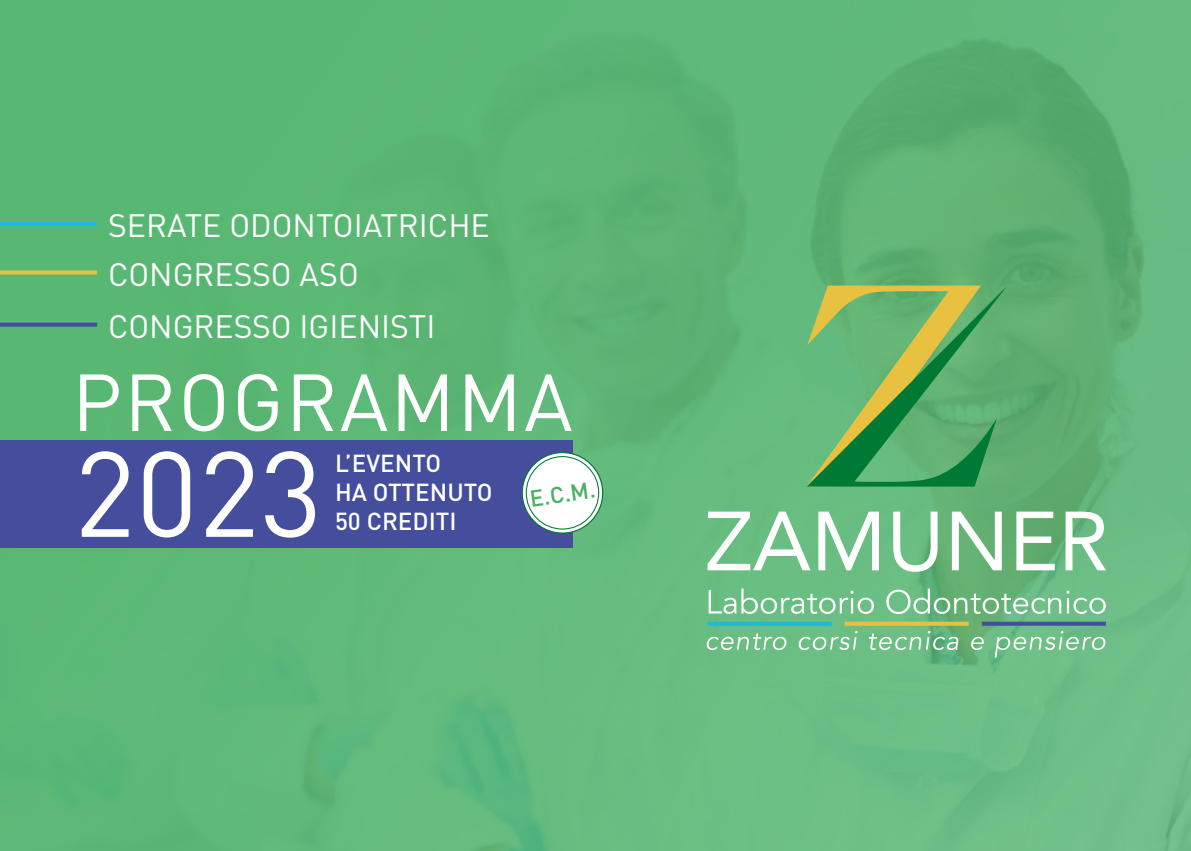
<style>
.page{position:relative;width:1191px;height:851px;background:#fff}
.page>*{position:absolute;margin:0;border:0;box-sizing:border-box;transform-origin:0 0}
.t1{font:119px "DIN";color:#fff}
.t2{font:79.4px "DIN";letter-spacing:.025em;color:#fff}
.t3{font:32px/48.4px "DIN";color:#fff}
.t4{font:500 24.2px/29.2px "DIN";color:#fff}
.t5{font:500 22.8px "DIN";color:#46b064}
</style>
<div class="page">
<img style="left:0;top:0;width:1191px;height:850px">
<div style="left:0;top:440px;width:573px;height:107px;background:#444e9c"></div>
<div style="left:522px;top:452px;width:80px;height:81px;background:#fff;border-radius:50%"></div>
<div style="left:521px;top:452px;width:82px;height:81px;border:1px solid #007934;border-radius:50%"></div>
<div style="left:526px;top:456px;width:73px;height:73px;border:1px solid #007934;border-radius:50%"></div>
<svg style="left:707px;top:511px;width:103px;height:59px"></svg>
<svg style="left:818px;top:511px;width:61px;height:59px"></svg>
<svg style="left:893px;top:511px;width:44px;height:60px"></svg>
<svg style="left:952px;top:511px;width:49px;height:59px"></svg>
<svg style="left:1016px;top:511px;width:38px;height:59px"></svg>
<svg style="left:1065px;top:511px;width:41px;height:59px"></svg>
<svg style="left:706px;top:633px;width:80px;height:17px"></svg>
<svg style="left:798px;top:630px;width:59px;height:20px"></svg>
<svg style="left:868px;top:630px;width:90px;height:20px;background:#84c799"></svg>
<svg style="left:971px;top:636px;width:12px;height:14px"></svg>
<svg style="left:994px;top:630px;width:111px;height:27px;background:#83c798"></svg>
<svg style="left:708px;top:588px;width:166px;height:25px;background:#88cb9c"></svg>
<svg style="left:886px;top:588px;width:219px;height:26px;background:#86c698"></svg>
<svg style="left:806px;top:285px;width:201px;height:201px;background:#6aae66"></svg>
<svg style="left:707px;top:621px;width:124px;height:4px"></svg>
<svg style="left:844px;top:621px;width:124px;height:4px"></svg>
<svg style="left:981px;top:621px;width:125px;height:4px"></svg>
<hr style="left:0;top:222px;width:97px;height:4px;background:#22b9d8">
<svg style="left:0;top:270px;width:97px;height:4px"></svg>
<svg style="left:0;top:322px;width:97px;height:4px"></svg>
<p class="t3" style="left:108px;top:201px;width:383px">SERATE ODONTOIATRICHE<br>CONGRESSO ASO</p>
<p class="t3" style="left:108px;top:301px;width:329px">CONGRESSO IGIENISTI</p>
<h2 class="t2" style="left:72px;top:352px;width:502px">PROGRAMMA</h2>
<h1 class="t1" style="left:74px;top:419px;width:250px">2023</h1>
<p class="t4" style="left:335px;top:448px;width:159px">L’EVENTO<br>HA OTTENUTO<br>50 CREDITI</p>
<p class="t5" style="left:528px;top:484px;width:67px;rotate:-8deg">E.C.M.</p>
</div>
